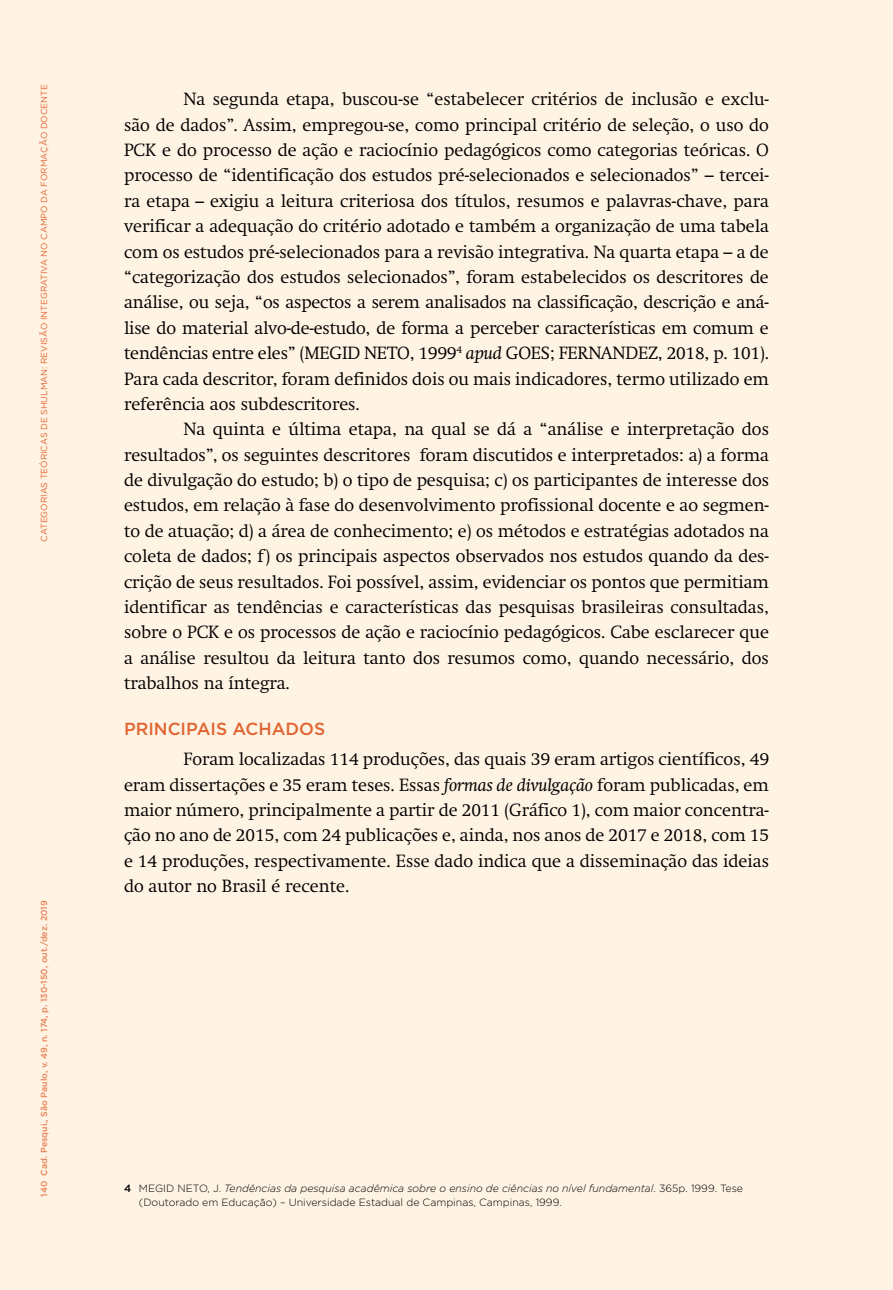
<style>
.page{position:relative;width:893px;height:1290px;background:#fff3e3}
.page>*{position:absolute;margin:0;border:0;box-sizing:border-box;transform-origin:0 0}
.t1{font:300 17.5px/25.4px "Swift";color:#000;text-align:justify}
.t2{font:500 17.5px "Gotham HTF";color:#e16a39}
.t3{font:300 10.5px/14px "Gotham HTF";color:#000}
.t4{font:8.75px "Gotham HTF";color:#e16a39}
.t5{font:500 8.75px "Gotham HTF";color:#e78861}
.s1{font-weight:400;font-style:italic}
.s2{font-weight:500}
.s3{font-style:italic}
</style>
<div class="page">
<p class="t4" style="left:39px;top:542px;width:459px;rotate:-90deg">CATEGORIAS TEÓRICAS DE SHULMAN: REVISÃO INTEGRATIVA NO CAMPO DA FORMAÇÃO DOCENTE</p>
<p class="t5" style="left:39px;top:1196px;width:297px;rotate:-90deg">140 Cad. Pesqui., São Paulo, v. 49, n. 174, p. 130-150, out./dez. 2019</p>
<p class="t1" style="left:124px;top:87px;width:646px;text-indent:60px">Na segunda etapa, buscou-se “estabelecer critérios de inclusão e exclu&shy;são de dados”. Assim, empregou-se, como principal critério de seleção, o uso do PCK e do processo de ação e raciocínio pedagógicos como categorias teóricas. O processo de “identificação dos estudos pré-selecionados e selecionados” – tercei&shy;ra etapa <span class="s1">–</span> exigiu a leitura criteriosa dos títulos, resumos e palavras-chave, para verificar a adequação do critério adotado e também a organização de uma tabela com os estudos pré-selecionados para a revisão integrativa. Na quarta etapa – a de “categorização dos estudos selecionados”, foram estabelecidos os descritores de análise, ou seja, “os aspectos a serem analisados na classificação, descrição e aná&shy;lise do material alvo-de-estudo, de forma a perceber características em comum e tendências entre eles” (MEGID NETO, 1999<sup>4</sup> <span class="s1">apud</span> GOES; FERNANDEZ, 2018, p. 101).<br>Para cada descritor, foram definidos dois ou mais indicadores, termo utilizado em referência aos subdescritores.</p>
<p class="t1" style="left:124px;top:417px;width:646px;text-indent:60px">Na quinta e última etapa, na qual se dá a “análise e interpretação dos resultados”, os seguintes descritores foram discutidos e interpretados: a) a forma de divulgação do estudo; b) o tipo de pesquisa; c) os participantes de interesse dos estudos, em relação à fase do desenvolvimento profissional docente e ao segmen&shy;to de atuação; d) a área de conhecimento; e) os métodos e estratégias adotados na coleta de dados; f) os principais aspectos observados nos estudos quando da des&shy;crição de seus resultados. Foi possível, assim, evidenciar os pontos que permitiam identificar as tendências e características das pesquisas brasileiras consultadas, sobre o PCK e os processos de ação e raciocínio pedagógicos. Cabe esclarecer que a análise resultou da leitura tanto dos resumos como, quando necessário, dos trabalhos na íntegra.</p>
<p class="t2" style="left:124px;top:719px;width:203px">PRINCIPAIS ACHADOS</p>
<p class="t1" style="left:124px;top:746px;width:646px;text-indent:60px">Foram localizadas 114 produções, das quais 39 eram artigos científicos, 49 eram dissertações e 35 eram teses. Essas <span class="s1">formas de divulgação</span> foram publicadas, em maior número, principalmente a partir de 2011 (Gráfico 1), com maior concentra&shy;ção no ano de 2015, com 24 publicações e, ainda, nos anos de 2017 e 2018, com 15 e 14 produções, respectivamente. Esse dado indica que a disseminação das ideias do autor no Brasil é recente.</p>
<p class="t3" style="left:139px;top:1181px;width:606px;text-indent:-15px"><span class="s2">4</span> MEGID NETO, J. <span class="s3">Tendências da pesquisa acadêmica sobre o ensino de ciências no nível fundamental</span>. 365p. 1999. Tese (Doutorado em Educação) – Universidade Estadual de Campinas, Campinas, 1999.</p>
</div>
